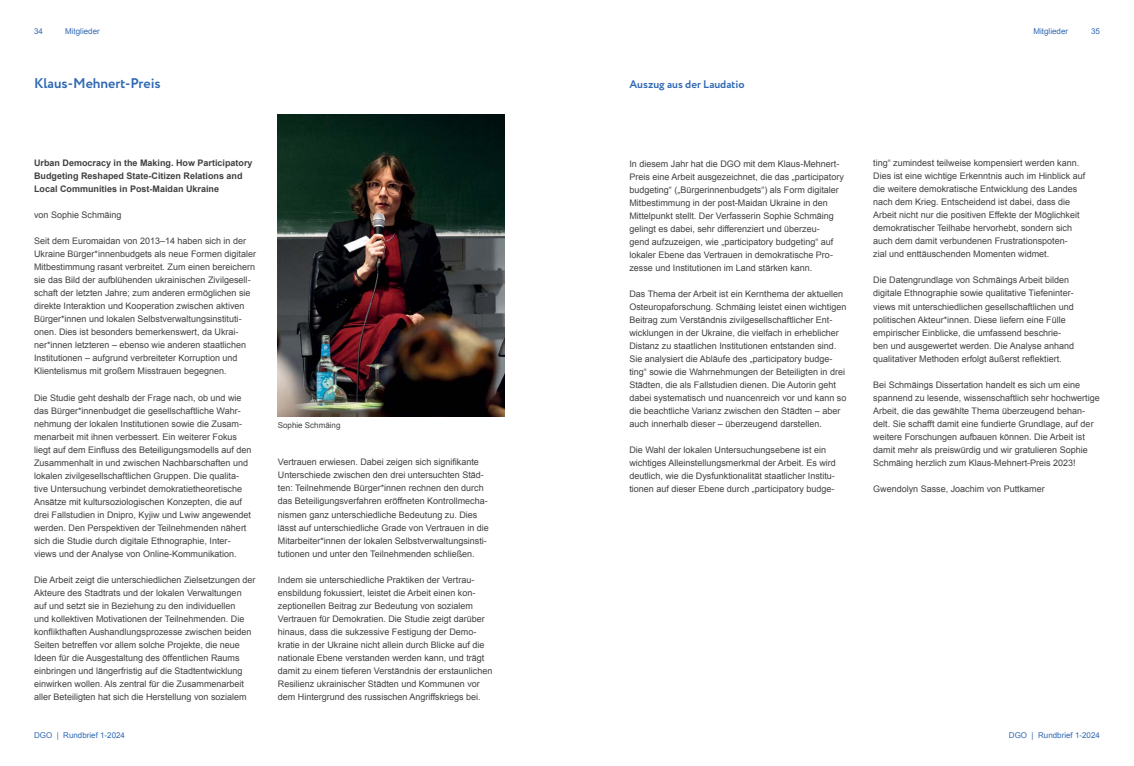
<style>
.page{position:relative;width:1134px;height:766px;background:#fff}
.page>*{position:absolute;margin:0;border:0;box-sizing:border-box;transform-origin:0 0}
.t1{font:700 14px "Circe";color:#3069b3}
.t2{font:700 11px "Circe";color:#3069b3}
.t3{font:9px/13px "Arial";color:#414042}
.t4{font:700 9px/13px "Arial";color:#414042}
.t5{font:8px "Arial";color:#3069b3}
.t6{font:8px "Arial";color:#414042}
</style>
<div class="page">
<img style="left:278px;top:114px;width:227px;height:302px">
<p class="t5" style="left:34px;top:26px;width:10px">34</p>
<p class="t5" style="left:65px;top:26px;width:36px">Mitglieder</p>
<p class="t5" style="left:1033px;top:26px;width:36px">Mitglieder</p>
<p class="t5" style="left:1091px;top:26px;width:10px">35</p>
<h1 class="t1" style="left:34px;top:74px;width:128px">Klaus-Mehnert-Preis</h1>
<p class="t2" style="left:629px;top:77px;width:117px">Auszug aus der Laudatio</p>
<p class="t4" style="left:34px;top:157px;width:220px">Urban Democracy in the Making. How Participatory<br>Budgeting Reshaped State-Citizen Relations and<br>Local Communities in Post-Maidan Ukraine</p>
<p class="t3" style="left:34px;top:209px;width:89px">von Sophie Schmäing</p>
<p class="t3" style="left:34px;top:235px;width:224px">Seit dem Euromaidan von 2013–14 haben sich in der Ukraine Bürger*innenbudgets als neue Formen digitaler Mitbestimmung rasant verbreitet. Zum einen bereichern sie das Bild der aufblühenden ukrainischen Zivilgesell&shy;schaft der letzten Jahre; zum anderen ermöglichen sie direkte Interaktion und Kooperation zwischen aktiven Bürger*innen und lokalen Selbstverwaltungsinstituti&shy;onen. Dies ist besonders bemerkenswert, da Ukrai&shy;ner*innen letzteren – ebenso wie anderen staatlichen Institutionen – aufgrund verbreiteter Korruption und Klientelismus mit großem Misstrauen begegnen.</p>
<p class="t3" style="left:34px;top:391px;width:219px">Die Studie geht deshalb der Frage nach, ob und wie das Bürger*innenbudget die gesellschaftliche Wahr&shy;nehmung der lokalen Institutionen sowie die Zusam&shy;menarbeit mit ihnen verbessert. Ein weiterer Fokus liegt auf dem Einfluss des Beteiligungsmodells auf den Zusammenhalt in und zwischen Nachbarschaften und lokalen zivilgesellschaftlichen Gruppen. Die qualita&shy;tive Untersuchung verbindet demokratietheoretische Ansätze mit kultursoziologischen Konzepten, die auf drei Fallstudien in Dnipro, Kyjiw und Lwiw angewendet werden. Den Perspektiven der Teilnehmenden nähert sich die Studie durch digitale Ethnographie, Inter&shy;views und der Analyse von Online-Kommunikation.</p>
<p class="t3" style="left:34px;top:573px;width:223px">Die Arbeit zeigt die unterschiedlichen Zielsetzungen der Akteure des Stadtrats und der lokalen Verwaltungen auf und setzt sie in Beziehung zu den individuellen<br>und kollektiven Motivationen der Teilnehmenden. Die konflikthaften Aushandlungsprozesse zwischen beiden Seiten betreffen vor allem solche Projekte, die neue Ideen für die Ausgestaltung des öffentlichen Raums einbringen und längerfristig auf die Stadtentwicklung einwirken wollen. Als zentral für die Zusammenarbeit aller Beteiligten hat sich die Herstellung von sozialem</p>
<p class="t5" style="left:34px;top:729px;width:93px">DGO | Rundbrief 1-2024</p>
<p class="t6" style="left:278px;top:419px;width:64px">Sophie Schmäing</p>
<p class="t3" style="left:278px;top:456px;width:213px">Vertrauen erwiesen. Dabei zeigen sich signifikante Unterschiede zwischen den drei untersuchten Städ&shy;ten: Teilnehmende Bürger*innen rechnen den durch das Beteiligungsverfahren eröffneten Kontrollmecha&shy;nismen ganz unterschiedliche Bedeutung zu. Dies lässt auf unterschiedliche Grade von Vertrauen in die Mitarbeiter*innen der lokalen Selbstverwaltungsinsti&shy;tutionen und unter den Teilnehmenden schließen.</p>
<p class="t3" style="left:278px;top:572px;width:216px">Indem sie unterschiedliche Praktiken der Vertrau&shy;ensbildung fokussiert, leistet die Arbeit einen kon&shy;zeptionellen Beitrag zur Bedeutung von sozialem Vertrauen für Demokratien. Die Studie zeigt darüber hinaus, dass die sukzessive Festigung der Demo&shy;kratie in der Ukraine nicht allein durch Blicke auf die nationale Ebene verstanden werden kann, und trägt damit zu einem tieferen Verständnis der erstaunlichen Resilienz ukrainischer Städten und Kommunen vor dem Hintergrund des russischen Angriffskriegs bei.</p>
<p class="t3" style="left:629px;top:157px;width:216px">In diesem Jahr hat die DGO mit dem Klaus-Mehnert-Preis eine Arbeit ausgezeichnet, die das „participatory budgeting“ („Bürgerinnenbudgets“) als Form digitaler Mitbestimmung in der post-Maidan Ukraine in den Mittelpunkt stellt. Der Verfasserin Sophie Schmäing gelingt es dabei, sehr differenziert und überzeu-<br>gend aufzuzeigen, wie „participatory budgeting“ auf lokaler Ebene das Vertrauen in demokratische Pro&shy;zesse und Institutionen im Land stärken kann.</p>
<p class="t3" style="left:629px;top:287px;width:219px">Das Thema der Arbeit ist ein Kernthema der aktuellen Osteuropaforschung. Schmäing leistet einen wichtigen Beitrag zum Verständnis zivilgesellschaftlicher Ent&shy;wicklungen in der Ukraine, die vielfach in erheblicher Distanz zu staatlichen Institutionen entstanden sind.<br>Sie analysiert die Abläufe des „participatory budge&shy;ting“ sowie die Wahrnehmungen der Beteiligten in drei Städten, die als Fallstudien dienen. Die Autorin geht dabei systematisch und nuancenreich vor und kann so die beachtliche Varianz zwischen den Städten – aber auch innerhalb dieser – überzeugend darstellen.</p>
<p class="t3" style="left:629px;top:443px;width:208px">Die Wahl der lokalen Untersuchungsebene ist ein wichtiges Alleinstellungsmerkmal der Arbeit. Es wird deutlich, wie die Dysfunktionalität staatlicher Institu&shy;tionen auf dieser Ebene durch „participatory budge-</p>
<p class="t3" style="left:873px;top:157px;width:214px">ting“ zumindest teilweise kompensiert werden kann.<br>Dies ist eine wichtige Erkenntnis auch im Hinblick auf die weitere demokratische Entwicklung des Landes nach dem Krieg. Entscheidend ist dabei, dass die Arbeit nicht nur die positiven Effekte der Möglichkeit demokratischer Teilhabe hervorhebt, sondern sich auch dem damit verbundenen Frustrationspoten-<br>zial und enttäuschenden Momenten widmet.</p>
<p class="t3" style="left:873px;top:274px;width:203px">Die Datengrundlage von Schmäings Arbeit bilden digitale Ethnographie sowie qualitative Tiefeninter&shy;views mit unterschiedlichen gesellschaftlichen und politischen Akteur*innen. Diese liefern eine Fülle empirischer Einblicke, die umfassend beschrie&shy;ben und ausgewertet werden. Die Analyse anhand qualitativer Methoden erfolgt äußerst reflektiert.</p>
<p class="t3" style="left:873px;top:378px;width:228px">Bei Schmäings Dissertation handelt es sich um eine spannend zu lesende, wissenschaftlich sehr hochwertige Arbeit, die das gewählte Thema überzeugend behan&shy;delt. Sie schafft damit eine fundierte Grundlage, auf der weitere Forschungen aufbauen können. Die Arbeit ist damit mehr als preiswürdig und wir gratulieren Sophie Schmäing herzlich zum Klaus-Mehnert-Preis 2023!</p>
<p class="t3" style="left:873px;top:482px;width:173px">Gwendolyn Sasse, Joachim von Puttkamer</p>
<p class="t5" style="left:1009px;top:729px;width:93px">DGO | Rundbrief 1-2024</p>
</div>
